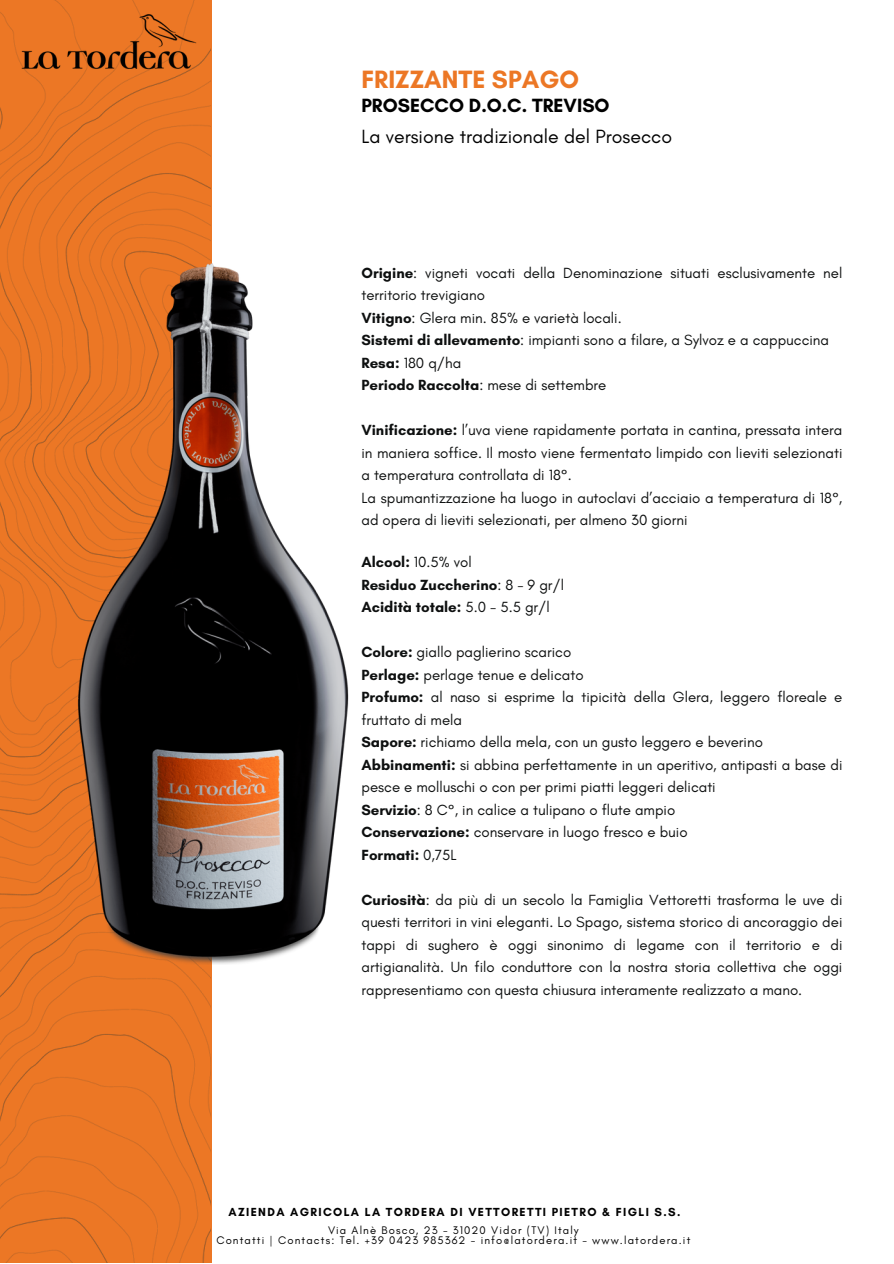
<style>
.page{position:relative;width:894px;height:1264px;background:#fff}
.page>*{position:absolute;margin:0;border:0;box-sizing:border-box;transform-origin:0 0}
.t1{font:700 25.5px "Glacial Indifference";color:#ec7725}
.t2{font:19.5px/30.3px "Glacial Indifference";color:#000}
.t3{font:15px/22.5px "Glacial Indifference";color:#0e1010}
.t4{font:700 15px/22.5px "Glacial Indifference";color:#0e1010}
.t5{font:700 11.85px "Glacial Indifference";letter-spacing:.115em;color:#000}
.t6{font:11.25px "Glacial Indifference";letter-spacing:.1em;color:#000}
.s1{font-weight:700}
.s2{font-weight:400}
</style>
<div class="page">
<img style="left:0;top:0;width:211px;height:1262px">
<img style="left:72px;top:186px;width:277px;height:778px">
<img style="left:0;top:0;width:209px;height:76px">
<h1 class="t1" style="left:361px;top:64px;width:219px">FRIZZANTE SPAGO</h1>
<h2 class="t2" style="left:361px;top:90px;width:312px"><span class="s1">PROSECCO D.O.C. TREVISO<br></span>La versione tradizionale del Prosecco</h2>
<p class="t3" style="left:361px;top:261px;width:482px"><span class="s1">Origine</span>: vigneti vocati della Denominazione situati esclusivamente nel territorio trevigiano<br><span class="s1">Vitigno</span>: Glera min. 85% e varietà locali.<br><span class="s1">Sistemi di allevamento</span>: impianti sono a filare, a Sylvoz e a cappuccina <span class="s1">Resa:</span> 180 q/ha<br><span class="s1">Periodo Raccolta</span>: mese di settembre</p>
<h3 class="t3" style="left:361px;top:419px;width:482px"><span class="s1">Vinificazione:</span> l’uva viene rapidamente portata in cantina, pressata intera in maniera soffice. Il mosto viene fermentato limpido con lieviti selezionati a temperatura controllata di 18°.<br>La spumantizzazione ha luogo in autoclavi d’acciaio a temperatura di 18°, ad opera di lieviti selezionati, per almeno 30 giorni</h3>
<h3 class="t4" style="left:361px;top:550px;width:204px">Alcool: <span class="s2">10.5% vol<br></span>Residuo Zuccherino<span class="s2">: 8 - 9 gr/l<br></span>Acidità totale: <span class="s2">5.0 - 5.5 gr/l</span></h3>
<h3 class="t3" style="left:361px;top:640px;width:482px"><span class="s1">Colore:</span> giallo paglierino scarico<br><span class="s1">Perlage:</span> perlage tenue e delicato<br><span class="s1">Profumo:</span> al naso si esprime la tipicità della Glera, leggero floreale e fruttato di mela<br><span class="s1">Sapore:</span> richiamo della mela, con un gusto leggero e beverino <span class="s1">Abbinamenti:</span> si abbina perfettamente in un aperitivo, antipasti a base di pesce e molluschi o con per primi piatti leggeri delicati<br><span class="s1">Servizio</span>: 8 C°, in calice a tulipano o flute ampio<br><span class="s1">Conservazione:</span> conservare in luogo fresco e buio<br><span class="s1">Formati:</span> 0,75L</h3>
<h3 class="t3" style="left:361px;top:888px;width:482px;text-align:justify"><span class="s1">Curiosità</span>: da più di un secolo la Famiglia Vettoretti trasforma le uve di questi territori in vini eleganti. Lo Spago, sistema storico di ancoraggio dei tappi di sughero è oggi sinonimo di legame con il territorio e di artigianalità. Un filo conduttore con la nostra storia collettiva che oggi rappresentiamo con questa chiusura interamente realizzato a mano.</h3>
<h4 class="t5" style="left:228px;top:1204px;width:453px">AZIENDA AGRICOLA LA TORDERA DI VETTORETTI PIETRO &amp; FIGLI S.S.</h4>
<p class="t6" style="left:328px;top:1222px;width:252px">Via Alnè Bosco, 23 - 31020 Vidor (TV) Italy</p>
<p class="t6" style="left:216px;top:1233px;width:475px">Contatti | Contacts: Tel. +39 0423 985362 - info@latordera.it - www.latordera.it</p>
</div>
